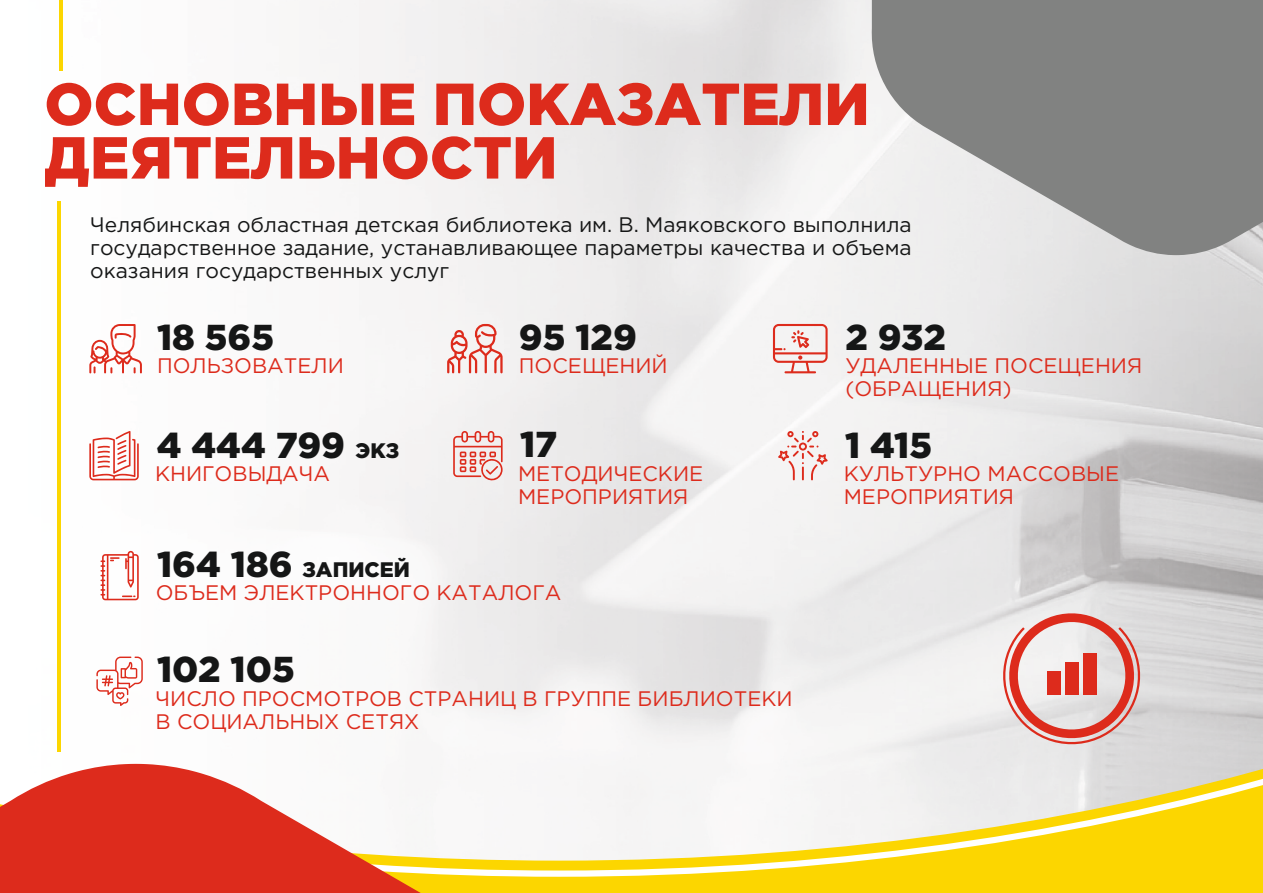
<style>
.page{position:relative;width:1263px;height:893px;background:#fff}
.page>*{position:absolute;margin:0;border:0;box-sizing:border-box;transform-origin:0 0}
.t1{font:900 59.1px/53.6px "Gotham Pro";color:#dd2b1c}
.t2{font:900 36px "Gotham Pro";color:#151616}
.t3{font:21px/23.2px "Gotham Pro";color:#dd2b1c}
.t4{font:21px/23.2px "Gotham Pro";color:#151616;text-align:justify}
.t5{font:900 21px "Gotham Pro";color:#151616}
.s1{font-size:21px}
.s2{font-size:36px}
</style>
<div class="page">
<img style="left:57px;top:0;width:1206px;height:746px">
<svg style="left:637px;top:746px;width:626px;height:147px;fill:#fcd600"></svg>
<svg style="left:130px;top:756px;width:1133px;height:121px"></svg>
<svg style="left:870px;top:0;width:393px;height:255px;background:#9a9b9a"></svg>
<svg style="left:0;top:764px;width:777px;height:129px;fill:#f7f4f4"></svg>
<hr style="left:57px;top:202px;width:4px;height:550px;background:#fcd600">
<hr style="left:60px;top:0;width:3px;height:71px;background:#fcd600">
<svg style="left:773px;top:324px;width:55px;height:49px"></svg>
<svg style="left:89px;top:431px;width:50px;height:49px"></svg>
<svg style="left:447px;top:324px;width:56px;height:49px"></svg>
<svg style="left:89px;top:324px;width:53px;height:50px"></svg>
<svg style="left:100px;top:551px;width:39px;height:49px"></svg>
<svg style="left:96px;top:657px;width:47px;height:49px"></svg>
<svg style="left:453px;top:431px;width:50px;height:50px"></svg>
<svg style="left:778px;top:431px;width:50px;height:49px"></svg>
<svg style="left:996px;top:607px;width:151px;height:144px"></svg>
<div style="left:1047px;top:671px;width:13px;height:24px;background:#dd2b1c"></div>
<div style="left:1065px;top:662px;width:13px;height:33px;background:#dd2b1c"></div>
<div style="left:1083px;top:653px;width:13px;height:42px;background:#dd2b1c"></div>
<h1 class="t1" style="left:44px;top:81px;width:827px">ОСНОВНЫЕ ПОКАЗАТЕЛИ<br>ДЕЯТЕЛЬНОСТИ</h1>
<p class="t4" style="left:90px;top:214px;width:823px">Челябинская областная детская библиотека им. В. Маяковского выполнила государственное задание, устанавливающее параметры качества и объема оказания государственных услуг</p>
<h2 class="t2" style="left:157px;top:323px;width:119px">18 565</h2>
<h2 class="t2" style="left:519px;top:323px;width:119px">95 129</h2>
<p class="t3" style="left:157px;top:355px;width:188px">ПОЛЬЗОВАТЕЛИ</p>
<p class="t3" style="left:519px;top:356px;width:150px">ПОСЕЩЕНИЙ</p>
<h2 class="t2" style="left:157px;top:431px;width:244px">4 444 799 <span class="s1">ЭКЗ</span></h2>
<h2 class="t2" style="left:520px;top:431px;width:39px">17</h2>
<p class="t3" style="left:155px;top:464px;width:177px">КНИГОВЫДАЧА</p>
<p class="t3" style="left:518px;top:463px;width:187px">МЕТОДИЧЕСКИЕ<br>МЕРОПРИЯТИЯ</p>
<p class="t5" style="left:157px;top:561px;width:254px"><span class="s2">164 186</span> ЗАПИСЕЙ</p>
<p class="t3" style="left:156px;top:582px;width:407px">ОБЪЕМ ЭЛЕКТРОННОГО КАТАЛОГА</p>
<h2 class="t2" style="left:157px;top:656px;width:139px">102 105</h2>
<p class="t3" style="left:156px;top:688px;width:639px">ЧИСЛО ПРОСМОТРОВ СТРАНИЦ В ГРУППЕ БИБЛИОТЕКИ<br>В СОЦИАЛЬНЫХ СЕТЯХ</p>
<h2 class="t2" style="left:845px;top:323px;width:102px">2 932</h2>
<p class="t3" style="left:845px;top:356px;width:299px">УДАЛЕННЫЕ ПОСЕЩЕНИЯ (ОБРАЩЕНИЯ)</p>
<h2 class="t2" style="left:845px;top:431px;width:89px">1 415</h2>
<p class="t3" style="left:844px;top:463px;width:277px">КУЛЬТУРНО МАССОВЫЕ<br>МЕРОПРИЯТИЯ</p>
</div>
